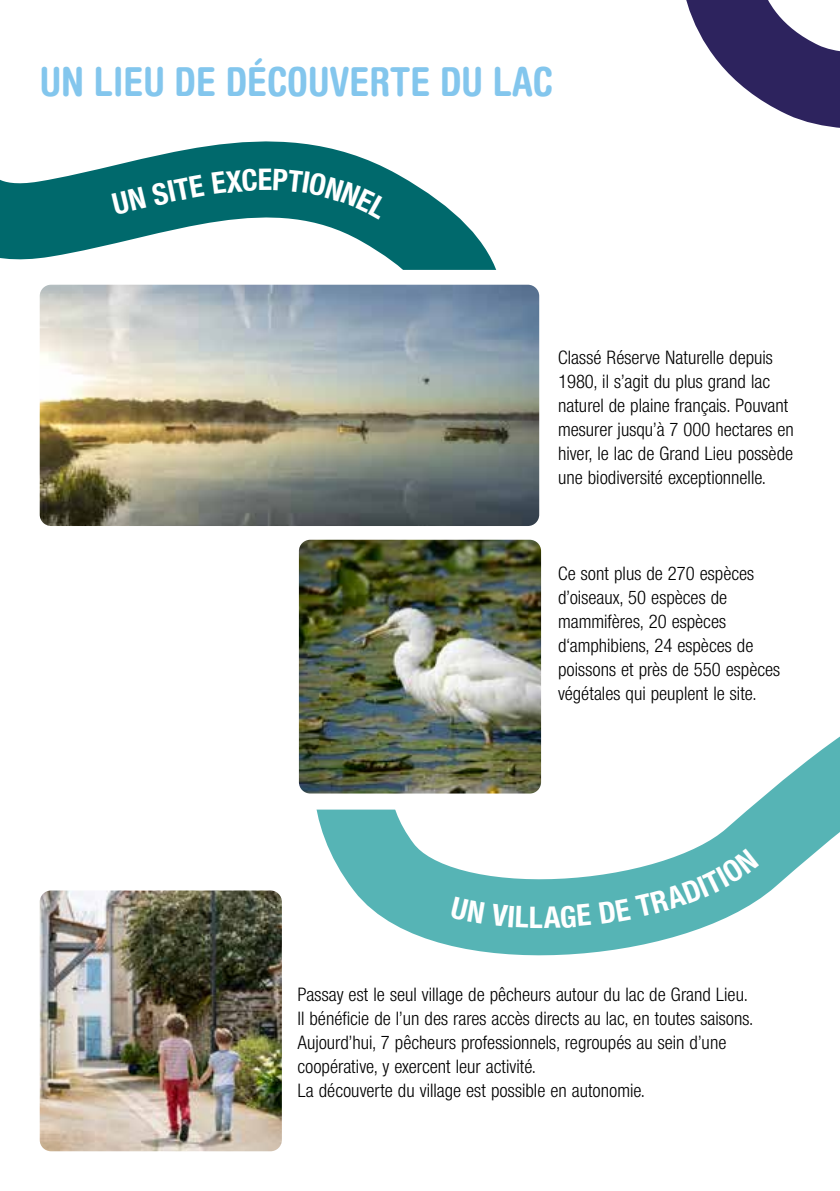
<style>
.page{position:relative;width:840px;height:1191px;background:#fff}
.page>*{position:absolute;margin:0;border:0;box-sizing:border-box;transform-origin:0 0}
.t1{font:700 condensed 40px "Helvetica Rounded LT Std";color:#83c6ed}
.t2{font:700 32px "Nimbus San Nov Con";color:#fff}
.t3{font:20px/24px "Nimbus San Nov Con";color:#000}
</style>
<div class="page">
<svg style="left:316px;top:737px;width:523px;height:219px"></svg>
<svg style="left:0;top:141px;width:497px;height:329px"></svg>
<div style="left:40px;top:270px;width:593px;height:539px;background:#fff;border-radius:11px"></div>
<img style="left:40px;top:285px;width:499px;height:241px">
<img style="left:299px;top:540px;width:241px;height:253px">
<svg style="left:686px;top:0;width:153px;height:128px"></svg>
<div style="left:557px;top:350px;width:242px;height:393px;background:#fff"></div>
<img style="left:40px;top:890px;width:242px;height:261px">
<svg style="left:450px;top:896px;width:34px;height:28px"></svg>
<svg style="left:491px;top:904px;width:37px;height:24px"></svg>
<svg style="left:543px;top:904px;width:48px;height:24px"></svg>
<svg style="left:598px;top:848px;width:160px;height:76px"></svg>
<div style="left:111px;top:175px;width:94px;height:40px;background:#00696c"></div>
<svg style="left:211px;top:168px;width:46px;height:26px"></svg>
<div style="left:273px;top:169px;width:116px;height:51px;background:#00696c"></div>
<h1 class="t1" style="left:40px;top:57px;width:514px">UN LIEU DE DÉCOUVERTE DU LAC</h1>
<h2 class="t2" style="left:257px;top:161px;width:16px">E</h2>
<p class="t3" style="left:557px;top:345px;width:237px">Classé Réserve Naturelle depuis 1980, il s’agit du plus grand lac naturel de plaine français. Pouvant mesurer jusqu’à 7 000 hectares en hiver, le lac de Grand Lieu possède une biodiversité exceptionnelle.</p>
<p class="t3" style="left:557px;top:561px;width:223px">Ce sont plus de 270 espèces d’oiseaux, 50 espèces de mammifères, 20 espèces d‘amphibiens, 24 espèces de poissons et près de 550 espèces végétales qui peuplent le site.</p>
<h2 class="t2" style="left:528px;top:898px;width:16px">L</h2>
<p class="t3" style="left:297px;top:982px;width:457px">Passay est le seul village de pêcheurs autour du lac de Grand Lieu.<br>Il bénéficie de l’un des rares accès directs au lac, en toutes saisons.<br>Aujourd’hui, 7 pêcheurs professionnels, regroupés au sein d’une coopérative, y exercent leur activité.<br>La découverte du village est possible en autonomie.</p>
</div>
